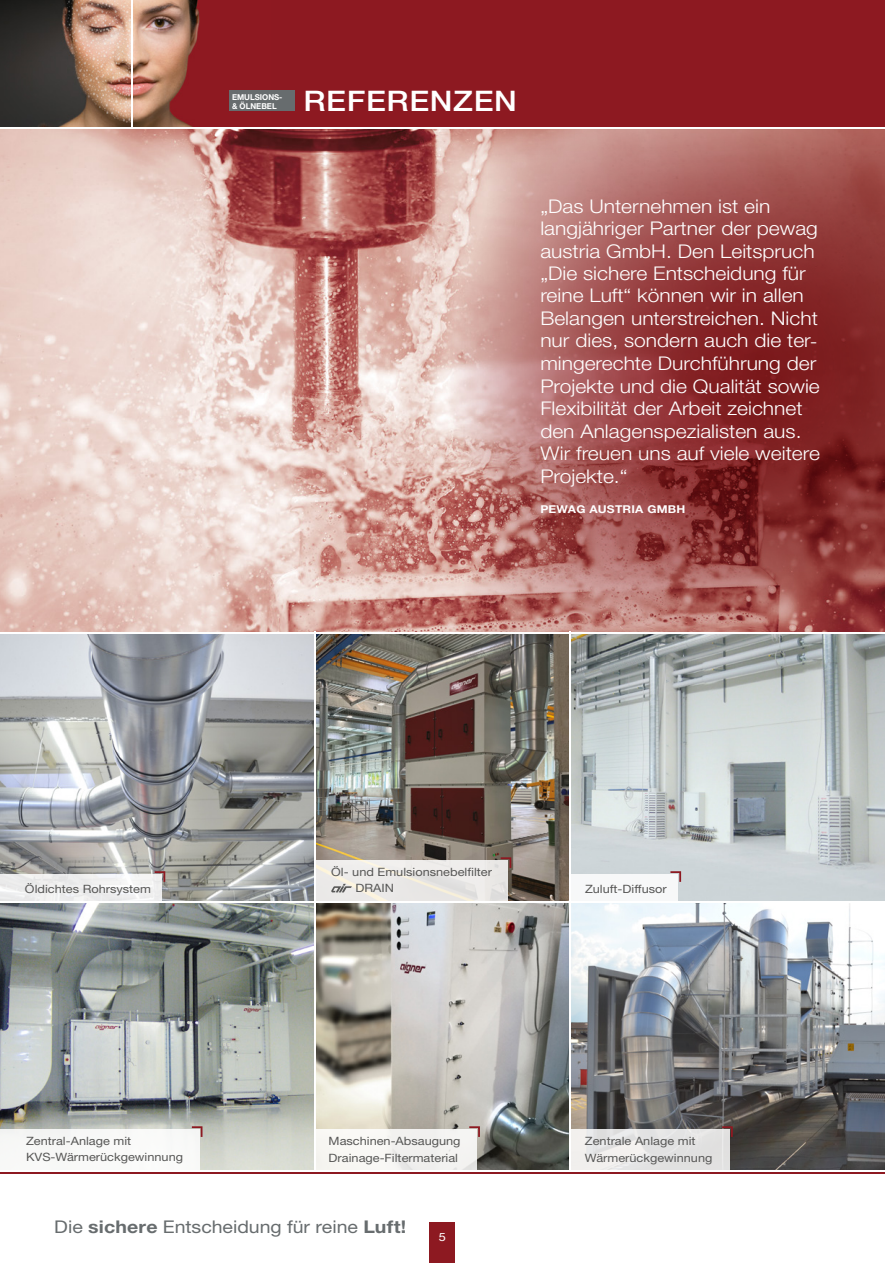
<style>
.page{position:relative;width:885px;height:1263px;background:#fff}
.page>*{position:absolute;margin:0;border:0;box-sizing:border-box;transform-origin:0 0}
.t1{font:500 28.35px "Helvetica Neue LT Std";letter-spacing:.02em;color:#fff;scale:1.11 1}
.t2{font:300 18.9px/22.5px "Helvetica Neue LT Std";color:#fff;scale:1.11 1}
.t3{font:17.55px "Helvetica Neue LT Std";letter-spacing:-.005em;color:#676c6e;scale:1.11 1}
.t4{font:11.55px/16.5px "Helvetica Neue LT Std";color:#575756;scale:1.11 1}
.t5{font:11.55px "Helvetica Neue LT Std";color:#fff;scale:1.11 1}
.t6{font:700 10.8px "Helvetica Neue LT Std";letter-spacing:.02em;color:#fff;scale:1.11 1}
.t7{font:700 8.1px/9px "Helvetica Neue LT Std";color:#fff}
.s1{font-weight:700}
</style>
<div class="page">
<img style="left:0;top:129px;width:884px;height:772px">
<img style="left:0;top:903px;width:884px;height:267px">
<div style="left:0;top:0;width:884px;height:128px;background:#8d1921"></div>
<svg style="left:427px;top:129px;width:457px;height:503px;background:#a75e5c"></svg>
<div style="left:429px;top:1222px;width:26px;height:41px;background:#8d1921"></div>
<hr style="left:0;top:1171px;width:884px;height:3px;background:#8d1921">
<hr style="left:0;top:632px;width:884px;height:1px;background:#fff">
<img style="left:0;top:0;width:270px;height:127px">
<hr style="left:0;top:127px;width:884px;height:1px;background:#fff">
<hr style="left:131px;top:0;width:2px;height:128px;background:#fff">
<div style="left:230px;top:91px;width:65px;height:20px;background:#676c6e"></div>
<div style="left:0;top:1129px;width:199px;height:41px;background:#f8f9f8"></div>
<svg style="left:190px;top:1125px;width:13px;height:14px"></svg>
<div style="left:315px;top:1129px;width:162px;height:41px;background:#f5f4f2"></div>
<svg style="left:467px;top:1125px;width:14px;height:14px"></svg>
<svg style="left:315px;top:860px;width:193px;height:41px;background:#ebe9e6"></svg>
<svg style="left:499px;top:856px;width:13px;height:14px"></svg>
<svg style="left:331px;top:884px;width:21px;height:8px"></svg>
<div style="left:570px;top:1129px;width:159px;height:41px;background:linear-gradient(to right,#efeeed,#dfdfdf)"></div>
<svg style="left:720px;top:1125px;width:13px;height:14px"></svg>
<hr style="left:314px;top:632px;width:1px;height:539px;background:#fff">
<hr style="left:568px;top:632px;width:2px;height:539px;background:#fff">
<div style="left:0;top:874px;width:162px;height:27px;background:#efefef"></div>
<svg style="left:153px;top:870px;width:13px;height:14px"></svg>
<div style="left:570px;top:874px;width:108px;height:27px;background:#f7f8f9"></div>
<svg style="left:668px;top:870px;width:14px;height:14px"></svg>
<p class="t7" style="left:232px;top:92px;width:52px">EMULSIONS-&amp; ÖLNEBEL</p>
<h1 class="t1" style="left:303px;top:84px;width:194px">REFERENZEN</h1>
<p class="t2" style="left:540px;top:194px;width:253px">„Das Unternehmen ist ein langjähriger Partner der pewag austria GmbH. Den Leitspruch „Die sichere Entscheidung für reine Luft“ können wir in allen<br>Belangen unterstreichen. Nicht nur dies, sondern auch die ter&shy;mingerechte Durchführung der<br>Projekte und die Qualität sowie<br>Flexibilität der Arbeit zeichnet den Anlagenspezialisten aus.<br>Wir freuen uns auf viele weitere<br>Projekte.“</p>
<p class="t6" style="left:540px;top:503px;width:132px">PEWAG AUSTRIA GMBH</p>
<p class="t4" style="left:355px;top:863px;width:124px;text-indent:-24px">Öl- und Emulsionsnebelfilter<br>DRAIN</p>
<p class="t4" style="left:25px;top:881px;width:115px">Öldichtes Rohrsystem</p>
<p class="t4" style="left:585px;top:881px;width:75px">Zuluft-Diffusor</p>
<p class="t4" style="left:26px;top:1132px;width:143px">Zentral-Anlage mit<br>KVS-Wärmerückgewinnung</p>
<p class="t4" style="left:328px;top:1133px;width:120px">Maschinen-Absaugung<br>Drainage-Filtermaterial</p>
<p class="t3" style="left:54px;top:1217px;width:319px">Die <span class="s1">sichere</span> Entscheidung für reine <span class="s1">Luft!</span></p>
<p class="t5" style="left:439px;top:1230px;width:8px">5</p>
<p class="t4" style="left:585px;top:1133px;width:116px">Zentrale Anlage mit<br>Wärmerückgewinnung</p>
</div>
